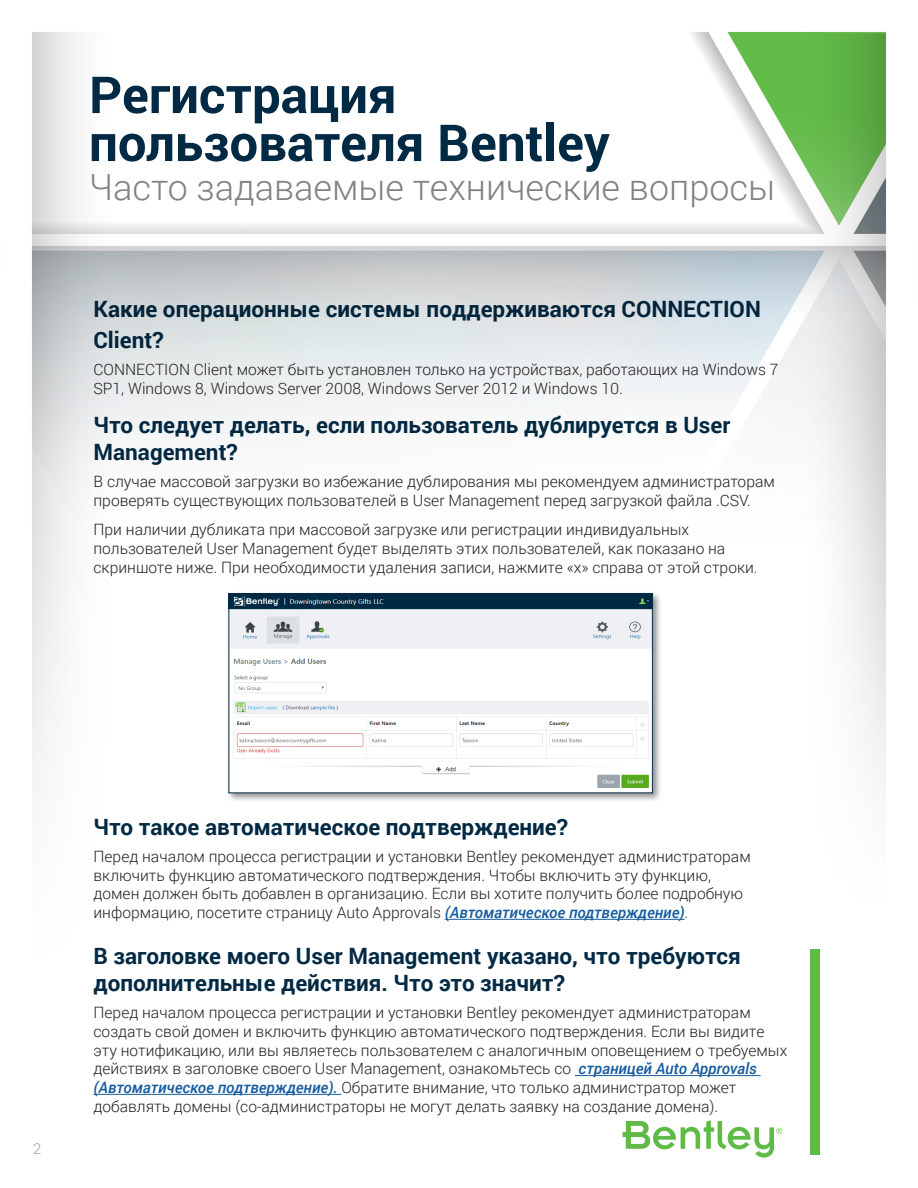
<style>
.page{position:relative;width:918px;height:1188px;background:#fff}
.page>*{position:absolute;margin:0;border:0;box-sizing:border-box;transform-origin:0 0}
.t1{font:700 51px/48px "Roboto";color:#032a44}
.t2{font:300 36px "Roboto";color:#808285}
.t3{font:700 22.5px/27px "Roboto";color:#032a44}
.t4{font:300 15.6px/18.8px "Roboto";color:#231f20}
.t5{font:300 15px "Roboto";color:#9d9fa2}
.s1{font-weight:500;font-style:italic;color:#175d9e}
</style>
<div class="page">
<img style="left:32px;top:31px;width:855px;height:1124px">
<hr style="left:445px;top:919px;width:240px;height:1px;background:#175d9e">
<hr style="left:575px;top:1075px;width:186px;height:1px;background:#175d9e">
<hr style="left:94px;top:1094px;width:247px;height:1px;background:#175d9e">
<div style="left:811px;top:949px;width:9px;height:206px;background:#60bb46"></div>
<svg style="left:622px;top:1120px;width:160px;height:38px"></svg>
<div style="left:226px;top:591px;width:436px;height:212px;background:#231f20;opacity:.5"></div>
<img style="left:231px;top:596px;width:420px;height:195px">
<div style="left:229px;top:594px;width:424px;height:199px;border:1px solid #032a44"></div>
<p class="t1" style="left:89px;top:69px;width:522px">Регистрация пользователя Bentley</p>
<p class="t2" style="left:89px;top:162px;width:688px">Часто задаваемые технические вопросы</p>
<h3 class="t3" style="left:94px;top:293px;width:669px;line-height:30.8px">Какие операционные системы поддерживаются CONNECTION<br>Client?</h3>
<p class="t4" style="left:94px;top:360px;width:687px">CONNECTION Client может быть установлен только на устройствах, работающих на Windows 7<br>SP1, Windows 8, Windows Server 2008, Windows Server 2012 и Windows 10.</p>
<h3 class="t3" style="left:94px;top:411px;width:638px">Что следует делать, если пользователь дублируется в User<br>Management?</h3>
<p class="t4" style="left:94px;top:472px;width:683px">В случае массовой загрузки во избежание дублирования мы рекомендуем администраторам проверять существующих пользователей в User Management перед загрузкой файла .CSV.</p>
<p class="t4" style="left:94px;top:520px;width:666px">При наличии дубликата при массовой загрузке или регистрации индивидуальных пользователей User Management будет выделять этих пользователей, как показано на скриншоте ниже. При необходимости удаления записи, нажмите «x» справа от этой строки.</p>
<p class="t5" style="left:33px;top:1138px;width:10px">2</p>
<h3 class="t3" style="left:94px;top:812px;width:476px">Что такое автоматическое подтверждение?</h3>
<p class="t4" style="left:94px;top:846px;width:659px">Перед началом процесса регистрации и установки Bentley рекомендует администраторам включить функцию автоматического подтверждения. Чтобы включить эту функцию, домен должен быть добавлен в организацию. Если вы хотите получить более подробную информацию, посетите страницу Auto Approvals <span class="s1">(Автоматическое подтверждение)</span>.</p>
<h3 class="t3" style="left:94px;top:942px;width:649px">В заголовке моего User Management указано, что требуются дополнительные действия. Что это значит?</h3>
<p class="t4" style="left:94px;top:1003px;width:695px">Перед началом процесса регистрации и установки Bentley рекомендует администраторам создать свой домен и включить функцию автоматического подтверждения. Если вы видите эту нотификацию, или вы являетесь пользователем с аналогичным оповещением о требуемых действиях в заголовке своего User Management, ознакомьтесь со <span class="s1">страницей Auto Approvals (Автоматическое подтверждение).</span> Обратите внимание, что только администратор может добавлять домены (со-администраторы не могут делать заявку на создание домена).</p>
</div>
